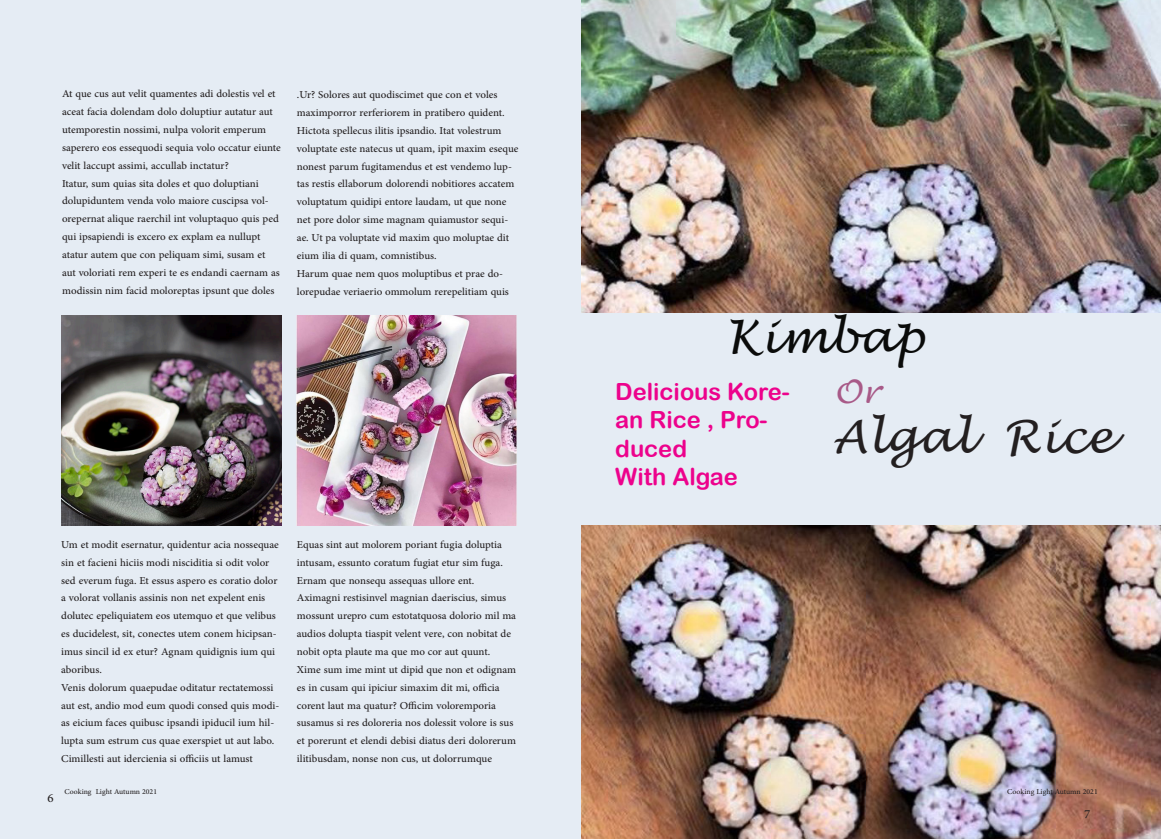
<style>
.page{position:relative;width:1161px;height:839px;background:#fff}
.page>*{position:absolute;margin:0;border:0;box-sizing:border-box;transform-origin:0 0}
.t1{font:italic 45.5px "Lucida Handwriting";color:#231f20}
.t2{font:italic 45.5px "Lucida Handwriting";color:#0a0b0a}
.t3{font:italic 32.38px "Lucida Handwriting";color:#a85a88}
.t4{font:23.62px/28.3px "Arial Rounded MT Bold";color:#ed028c}
.t5{font:17.5px "Adobe Arabic";color:#231f20}
.t6{font:14.88px/17.8px "Adobe Arabic";color:#231f20}
.t7{font:10.5px "Adobe Arabic";color:#231f20}
</style>
<div class="page">
<div style="left:0;top:0;width:580px;height:838px;background:#e5ecf4"></div>
<img style="left:582px;top:0;width:579px;height:838px">
<div style="left:577px;top:314px;width:584px;height:211px;background:#e5ecf4"></div>
<img style="left:297px;top:315px;width:220px;height:210px">
<img style="left:61px;top:315px;width:220px;height:210px">
<p class="t6" style="left:62px;top:83px;width:220px">At que cus aut velit quamentes adi dolestis vel et aceat facia dolendam dolo doluptiur autatur aut utemporestin nossimi, nulpa volorit emperum saperero eos essequodi sequia volo occatur eiunte velit laccupt assimi, accullab inctatur?</p>
<p class="t6" style="left:62px;top:172px;width:219px">Itatur, sum quias sita doles et quo doluptiani dolupiduntem venda volo maiore cuscipsa vol&shy;orepernat alique raerchil int voluptaquo quis ped qui ipsapiendi is excero ex explam ea nullupt atatur autem que con peliquam simi, susam et aut voloriati rem experi te es endandi caernam as modissin nim facid moloreptas ipsunt que doles</p>
<p class="t6" style="left:297px;top:84px;width:209px">.Ur? Solores aut quodiscimet que con et voles maximporror rerferiorem in pratibero quident.</p>
<p class="t6" style="left:297px;top:120px;width:223px">Hictota spellecus ilitis ipsandio. Itat volestrum voluptate este natecus ut quam, ipit maxim eseque nonest parum fugitamendus et est vendemo lup&shy;tas restis ellaborum dolorendi nobitiores accatem voluptatum quidipi entore laudam, ut que none net pore dolor sime magnam quiamustor sequi&shy;ae. Ut pa voluptate vid maxim quo moluptae dit eium ilia di quam, comnistibus.</p>
<p class="t6" style="left:297px;top:263px;width:214px">Harum quae nem quos moluptibus et prae do&shy;lorepudae veriaerio ommolum rerepelitiam quis</p>
<p class="t6" style="left:61px;top:533px;width:219px">Um et modit esernatur, quidentur acia nossequae sin et facieni hiciis modi nisciditia si odit volor sed everum fuga. Et essus aspero es coratio dolor a volorat vollanis assinis non net expelent enis dolutec epeliquiatem eos utemquo et que velibus es ducidelest, sit, conectes utem conem hicipsan&shy;imus sincil id ex etur? Agnam quidignis ium qui aboribus.</p>
<p class="t6" style="left:61px;top:676px;width:220px">Venis dolorum quaepudae oditatur rectatemossi aut est, andio mod eum quodi consed quis modi&shy;as eicium faces quibusc ipsandi ipiducil ium hil&shy;lupta sum estrum cus quae exerspiet ut aut labo.<br>Cimillesti aut idercienia si officiis ut lamust</p>
<p class="t5" style="left:48px;top:785px;width:8px">6</p>
<p class="t7" style="left:64px;top:784px;width:94px">Cooking Light Autumn 2021</p>
<p class="t6" style="left:297px;top:533px;width:207px;text-align:justify">Equas sint aut molorem poriant fugia doluptia intusam, essunto coratum fugiat etur sim fuga.<br>Ernam que nonsequ assequas ullore ent.</p>
<p class="t6" style="left:297px;top:587px;width:221px">Aximagni restisinvel magnian daeriscius, simus mossunt urepro cum estotatquosa dolorio mil ma audios dolupta tiaspit velent vere, con nobitat de nobit opta plaute ma que mo cor aut quunt.</p>
<p class="t6" style="left:297px;top:658px;width:221px">Xime sum ime mint ut dipid que non et odignam es in cusam qui ipiciur simaxim dit mi, officia corent laut ma quatur? Officim voloremporia susamus si res doloreria nos dolessit volore is sus et porerunt et elendi debisi diatus deri dolorerum ilitibusdam, nonse non cus, ut dolorrumque</p>
<p class="t2" style="left:726px;top:309px;width:198px">Kimbap</p>
<p class="t3" style="left:834px;top:371px;width:47px">Or</p>
<p class="t1" style="left:833px;top:409px;width:282px">Algal Rice</p>
<p class="t4" style="left:615px;top:377px;width:176px">Delicious Kore&shy;an Rice , Pro&shy;duced</p>
<p class="t4" style="left:615px;top:462px;width:124px">With Algae</p>
<p class="t7" style="left:1007px;top:784px;width:92px">Cooking Light Autumn 2021</p>
<p class="t5" style="left:1084px;top:802px;width:8px">7</p>
</div>
